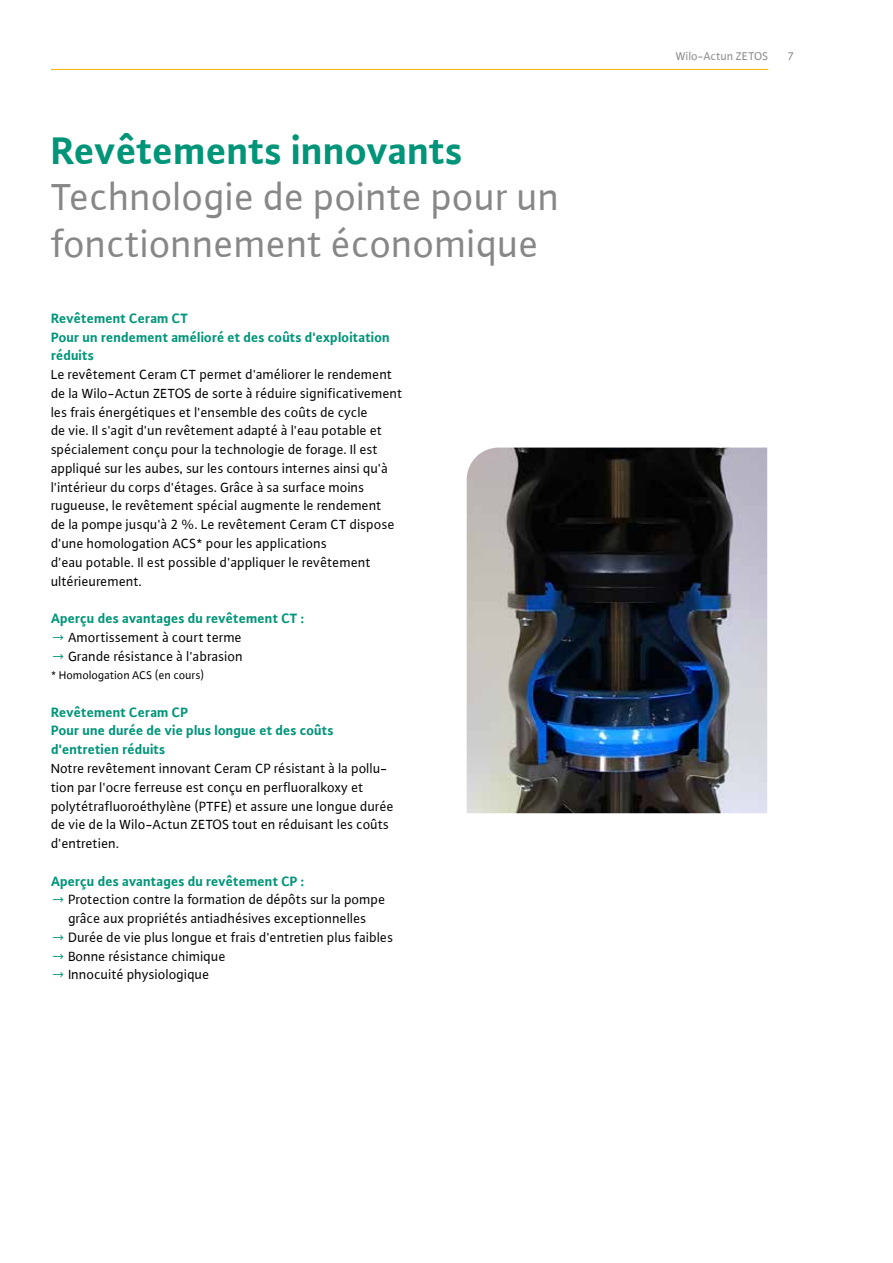
<style>
.page{position:relative;width:893px;height:1263px;background:#fff}
.page>*{position:absolute;margin:0;border:0;box-sizing:border-box;transform-origin:0 0}
.t1{font:40.5px/46.8px "WILO Plus Global";color:#878787}
.t2{font:700 40.5px "WILO Plus Global";color:#009579}
.t3{font:14.25px/18.8px "WILO Plus Global";color:#000}
.t4{font:700 14.25px/18.8px "WILO Plus Global";color:#009579}
.t5{font:12px "WILO Plus Global";color:#000}
.t6{font:12px "WILO Plus Global";color:#878787}
.s1{color:#009579}
</style>
<div class="page">
<hr style="left:51px;top:69px;width:717px;height:1px;background:#f9b000">
<img style="left:467px;top:448px;width:300px;height:365px">
<h1 class="t2" style="left:51px;top:126px;width:413px">Revêtements innovants</h1>
<h1 class="t1" style="left:51px;top:173px;width:510px">Technologie de pointe pour un fonctionnement économique</h1>
<p class="t4" style="left:51px;top:309px;width:340px">Revêtement Ceram CT<br>Pour un rendement amélioré et des coûts d'exploitation réduits</p>
<p class="t3" style="left:51px;top:365px;width:353px">Le revêtement Ceram CT permet d'améliorer le rendement de la Wilo-Actun ZETOS de sorte à réduire significativement les frais énergétiques et l'ensemble des coûts de cycle<br>de vie. Il s'agit d'un revêtement adapté à l'eau potable et spécialement conçu pour la technologie de forage. Il est appliqué sur les aubes, sur les contours internes ainsi qu'à l'intérieur du corps d'étages. Grâce à sa surface moins rugueuse, le revêtement spécial augmente le rendement<br>de la pompe jusqu'à 2 %. Le revêtement Ceram CT dispose d'une homologation ACS* pour les applications<br>d'eau potable. Il est possible d'appliquer le revêtement ultérieurement.</p>
<p class="t4" style="left:51px;top:609px;width:255px">Aperçu des avantages du revêtement CT :</p>
<p class="t3" style="left:51px;top:627px;width:193px"><span class="s1">→</span> Amortissement à court terme</p>
<p class="t3" style="left:51px;top:646px;width:193px"><span class="s1">→</span> Grande résistance à l'abrasion</p>
<p class="t5" style="left:51px;top:668px;width:155px">* Homologation ACS (en cours)</p>
<p class="t4" style="left:51px;top:702px;width:284px">Revêtement Ceram CP<br>Pour une durée de vie plus longue et des coûts d'entretien réduits</p>
<p class="t3" style="left:51px;top:759px;width:344px">Notre revêtement innovant Ceram CP résistant à la pollu&shy;tion par l'ocre ferreuse est conçu en perfluoralkoxy et polytétrafluoroéthylène (PTFE) et assure une longue durée de vie de la Wilo-Actun ZETOS tout en réduisant les coûts d'entretien.</p>
<p class="t4" style="left:51px;top:871px;width:255px">Aperçu des avantages du revêtement CP :</p>
<p class="t3" style="left:51px;top:890px;width:336px;text-align:center"><span class="s1">→</span> Protection contre la formation de dépôts sur la pompe grâce aux propriétés antiadhésives exceptionnelles</p>
<p class="t3" style="left:51px;top:927px;width:344px"><span class="s1">→</span> Durée de vie plus longue et frais d'entretien plus faibles</p>
<p class="t3" style="left:51px;top:946px;width:176px"><span class="s1">→</span> Bonne résistance chimique</p>
<p class="t3" style="left:51px;top:965px;width:160px"><span class="s1">→</span> Innocuité physiologique</p>
<p class="t6" style="left:676px;top:49px;width:94px">Wilo-Actun ZETOS</p>
<p class="t6" style="left:788px;top:49px;width:8px">7</p>
</div>
